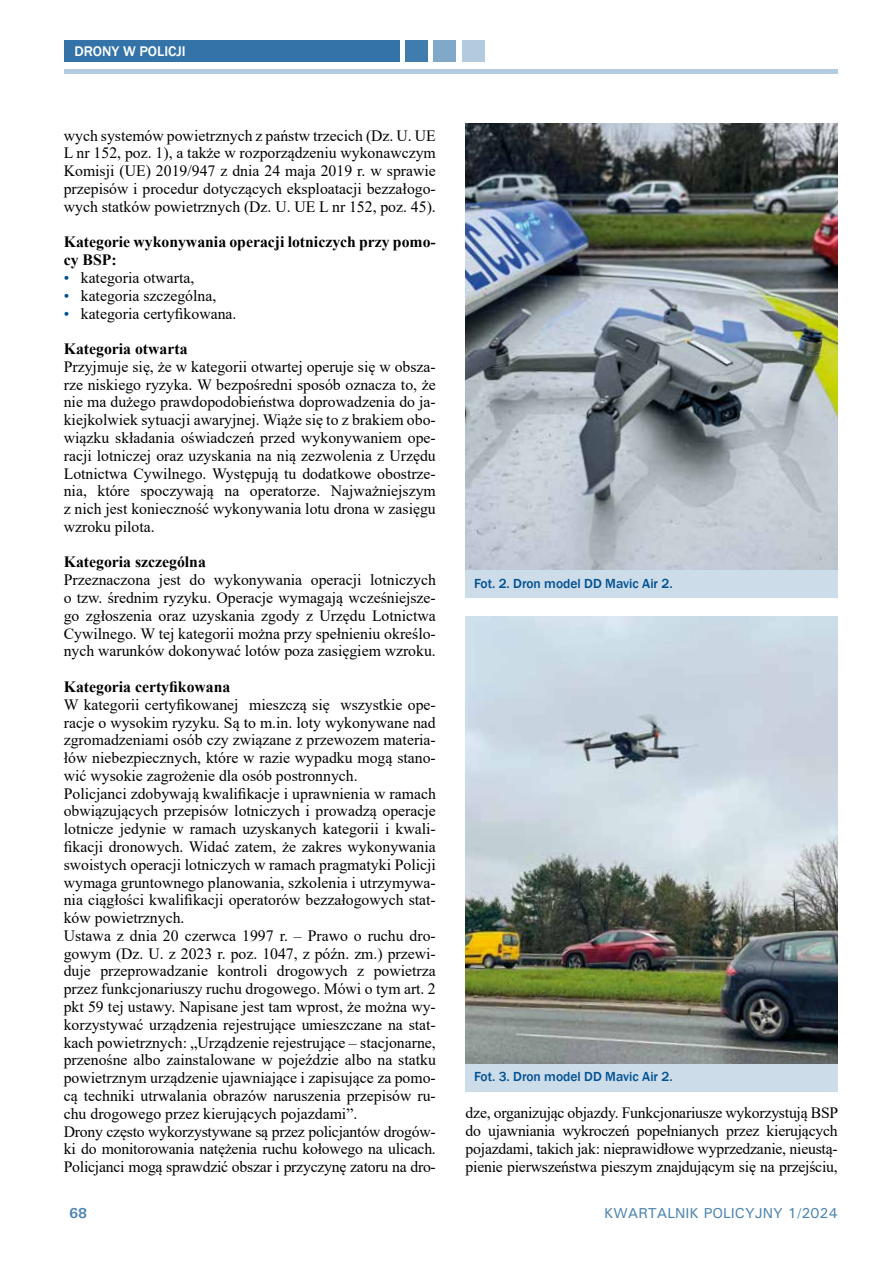
<style>
.page{position:relative;width:893px;height:1263px;background:#fff}
.page>*{position:absolute;margin:0;border:0;box-sizing:border-box;transform-origin:0 0}
.t1{font:15.75px/17.9px "Times New Roman";color:#000;text-align:justify}
.t2{font:700 15.75px/17.9px "Times New Roman";color:#000}
.t3{font:500 14.4px "Univers";color:#4d85b2}
.t4{font:500 14.4px "Franklin Gothic";color:#fff}
.t5{font:700 14.4px "Univers";color:#4d85b2}
.t6{font:500 13.5px "Franklin Gothic";color:#005092}
.s1{color:#005092}
</style>
<div class="page">
<hr style="left:64px;top:70px;width:774px;height:4px;background:#b3cbde">
<div style="left:64px;top:41px;width:336px;height:21px;background:#3373a8"></div>
<div style="left:405px;top:41px;width:23px;height:21px;background:#407cad"></div>
<div style="left:433px;top:41px;width:23px;height:21px;background:#80a8c8"></div>
<div style="left:462px;top:41px;width:23px;height:21px;background:#b3cbde"></div>
<div style="left:466px;top:570px;width:372px;height:28px;background:#ccdce9"></div>
<img style="left:466px;top:123px;width:372px;height:447px">
<div style="left:466px;top:1063px;width:372px;height:28px;background:#ccdce9"></div>
<img style="left:466px;top:617px;width:372px;height:446px">
<p class="t4" style="left:74px;top:43px;width:113px">DRONY W POLICJI</p>
<p class="t1" style="left:64px;top:126px;width:374px">wych systemów powietrznych z państw trzecich (Dz. U. UE L nr 152, poz. 1), a także w rozporządzeniu wykonawczym Komisji (UE) 2019/947 z dnia 24 maja 2019 r. w sprawie przepisów i procedur dotyczących eksploatacji bezzałogo&shy;wych statków powietrznych (Dz. U. UE L nr 152, poz. 45).</p>
<p class="t2" style="left:64px;top:233px;width:374px">Kategorie wykonywania operacji lotniczych przy pomo&shy;cy BSP:</p>
<p class="t1" style="left:64px;top:268px;width:132px"><span class="s1">•</span> kategoria otwarta,</p>
<p class="t1" style="left:64px;top:286px;width:154px"><span class="s1">•</span> kategoria szczególna,</p>
<p class="t1" style="left:64px;top:304px;width:174px"><span class="s1">•</span> kategoria certyfikowana.</p>
<p class="t2" style="left:64px;top:339px;width:125px">Kategoria otwarta</p>
<p class="t1" style="left:64px;top:357px;width:374px">Przyjmuje się, że w kategorii otwartej operuje się w obsza&shy;rze niskiego ryzyka. W bezpośredni sposób oznacza to, że nie ma dużego prawdopodobieństwa doprowadzenia do ja&shy;kiejkolwiek sytuacji awaryjnej. Wiąże się to z brakiem obo&shy;wiązku składania oświadczeń przed wykonywaniem ope&shy;racji lotniczej oraz uzyskania na nią zezwolenia z Urzędu Lotnictwa Cywilnego. Występują tu dodatkowe obostrze&shy;nia, które spoczywają na operatorze. Najważniejszym z nich jest konieczność wykonywania lotu drona w zasięgu wzroku pilota.</p>
<p class="t2" style="left:64px;top:553px;width:144px">Kategoria szczególna</p>
<p class="t1" style="left:64px;top:570px;width:374px">Przeznaczona jest do wykonywania operacji lotniczych o tzw. średnim ryzyku. Operacje wymagają wcześniejsze&shy;go zgłoszenia oraz uzyskania zgody z Urzędu Lotnictwa Cywilnego. W tej kategorii można przy spełnieniu określo&shy;nych warunków dokonywać lotów poza zasięgiem wzroku.</p>
<p class="t2" style="left:64px;top:677px;width:168px">Kategoria certyfikowana</p>
<p class="t1" style="left:64px;top:695px;width:374px;text-align:left">W kategorii certyfikowanej mieszczą się wszystkie ope&shy;racje o wysokim ryzyku. Są to m.in. loty wykonywane nad zgromadzeniami osób czy związane z przewozem materia&shy;łów niebezpiecznych, które w razie wypadku mogą stano&shy;wić wysokie zagrożenie dla osób postronnych.<br>Policjanci zdobywają kwalifikacje i uprawnienia w ramach obwiązujących przepisów lotniczych i prowadzą operacje lotnicze jedynie w ramach uzyskanych kategorii i kwali&shy;fikacji dronowych. Widać zatem, że zakres wykonywania swoistych operacji lotniczych w ramach pragmatyki Policji wymaga gruntownego planowania, szkolenia i utrzymywa&shy;nia ciągłości kwalifikacji operatorów bezzałogowych stat&shy;ków powietrznych.<br>Ustawa z dnia 20 czerwca 1997 r. – Prawo o ruchu dro&shy;gowym (Dz. U. z 2023 r. poz. 1047, z późn. zm.) przewi&shy;duje przeprowadzanie kontroli drogowych z powietrza przez funkcjonariuszy ruchu drogowego. Mówi o tym art. 2 pkt 59 tej ustawy. Napisane jest tam wprost, że można wy&shy;korzystywać urządzenia rejestrujące umieszczane na stat&shy;kach powietrznych: „Urządzenie rejestrujące – stacjonarne, przenośne albo zainstalowane w pojeździe albo na statku powietrznym urządzenie ujawniające i zapisujące za pomo&shy;cą techniki utrwalania obrazów naruszenia przepisów ru&shy;chu drogowego przez kierujących pojazdami”.<br>Drony często wykorzystywane są przez policjantów drogów&shy;ki do monitorowania natężenia ruchu kołowego na ulicach.<br>Policjanci mogą sprawdzić obszar i przyczynę zatoru na dro-</p>
<p class="t6" style="left:474px;top:575px;width:200px">Fot. 2. Dron model DD Mavic Air 2.</p>
<p class="t6" style="left:474px;top:1068px;width:200px">Fot. 3. Dron model DD Mavic Air 2.</p>
<p class="t1" style="left:466px;top:1104px;width:374px">dze, organizując objazdy. Funkcjonariusze wykorzystują BSP do ujawniania wykroczeń popełnianych przez kierujących pojazdami, takich jak: nieprawidłowe wyprzedzanie, nieustą&shy;pienie pierwszeństwa pieszym znajdującym się na przejściu,</p>
<p class="t5" style="left:69px;top:1204px;width:20px">68</p>
<p class="t3" style="left:604px;top:1204px;width:235px">KWARTALNIK POLICYJNY 1/2024</p>
</div>
